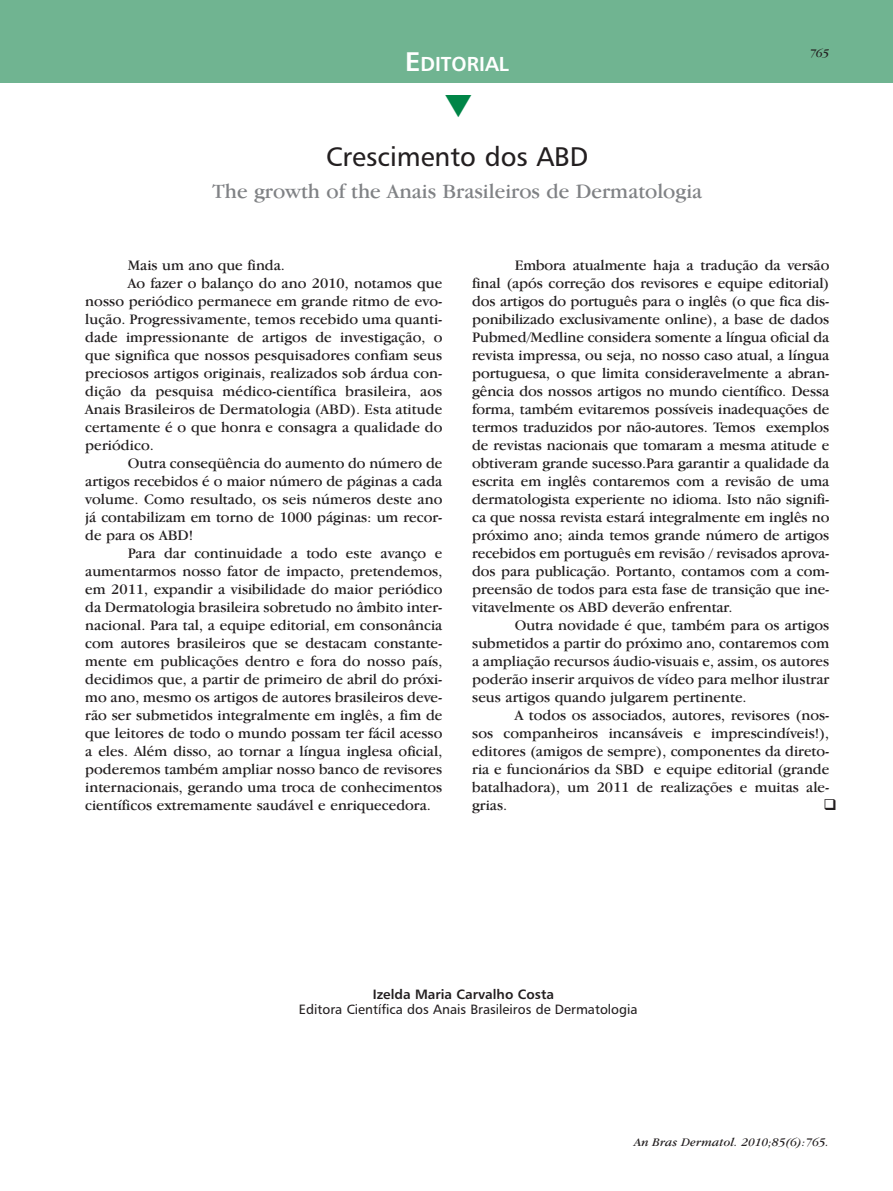
<style>
.page{position:relative;width:893px;height:1191px;background:#fff}
.page>*{position:absolute;margin:0;border:0;box-sizing:border-box;transform-origin:0 0}
.t1{font:27px "Humanist 777 BT Roman B";color:#231f20}
.t2{font:21px "Garamond IT Cby BT";color:#808285}
.t3{font:20.25px "Humanist 777 BT Bold B";color:#fff}
.t4{font:15px/18px "Garamond IT Cby BT";color:#231f20;text-align:justify}
.t5{font:13.5px "Humanist 777 BT Roman B";color:#231f20}
.t6{font:13.5px "Humanist 777 BT Bold B";color:#231f20}
.t7{font:italic 12px "Garamond IT Cby BT";letter-spacing:.015em;color:#231f20}
.s1{font-size:27px}
</style>
<div class="page">
<div style="left:0;top:0;width:893px;height:83px;background:#70b491"></div>
<h3 class="t3" style="left:405px;top:52px;width:105px"><span class="s1">E</span>DITORIAL</h3>
<h1 class="t1" style="left:326px;top:146px;width:264px">Crescimento dos ABD</h1>
<h2 class="t2" style="left:212px;top:183px;width:491px">The growth of the Anais Brasileiros de Dermatologia</h2>
<p class="t7" style="left:810px;top:49px;width:21px">765</p>
<p class="t4" style="left:128px;top:257px;width:159px">Mais um ano que finda.</p>
<p class="t4" style="left:128px;top:275px;width:316px">Ao fazer o balan ço do ano 2010, nota mos que</p>
<p class="t4" style="left:85px;top:293px;width:359px">nosso perió di co per ma ne ce em gran de ritmo de evo -</p>
<p class="t4" style="left:85px;top:311px;width:359px">lu ção. Progressivamente, temos rece bi do uma quan ti -</p>
<p class="t4" style="left:85px;top:329px;width:359px">da de impres sio nan te de arti gos de inves ti ga ção, o</p>
<p class="t4" style="left:85px;top:347px;width:359px">que sig ni fi ca que nos sos pes qui sa do res con fiam seus</p>
<p class="t4" style="left:85px;top:365px;width:359px">pre cio sos arti gos ori gi nais, rea li za dos sob árdua con -</p>
<p class="t4" style="left:85px;top:383px;width:359px">di ção da pes qui sa médi co-cien tí fi ca bra si lei ra, aos</p>
<p class="t4" style="left:85px;top:401px;width:359px">Anais Brasileiros de Dermatologia (ABD). Esta ati tu de</p>
<p class="t4" style="left:85px;top:419px;width:359px">cer ta men te é o que honra e con sa gra a qua li da de do</p>
<p class="t4" style="left:85px;top:437px;width:70px">perió di co.</p>
<p class="t4" style="left:128px;top:455px;width:316px">Outra con se qüên cia do aumen to do núme ro de</p>
<p class="t4" style="left:85px;top:473px;width:359px">arti gos rece bi dos é o maior núme ro de pági nas a cada</p>
<p class="t4" style="left:85px;top:491px;width:359px">volu me. Como resul ta do, os seis núme ros deste ano</p>
<p class="t4" style="left:85px;top:509px;width:359px">já con ta bi li zam em torno de 1000 pági nas: um recor -</p>
<p class="t4" style="left:85px;top:527px;width:109px">de para os ABD!</p>
<p class="t4" style="left:128px;top:545px;width:316px">Para dar con ti nui da de a todo este avan ço e</p>
<p class="t4" style="left:85px;top:563px;width:359px">aumen tar mos nosso fator de impac to, pre ten de mos,</p>
<p class="t4" style="left:85px;top:581px;width:359px">em 2011, expan dir a visi bi li da de do maior perió di co</p>
<p class="t4" style="left:85px;top:599px;width:359px">da Dermatologia bra si lei ra sobre tu do no âmbi to inter -</p>
<p class="t4" style="left:85px;top:617px;width:359px">na cio nal. Para tal, a equi pe edi to rial, em con so nân cia</p>
<p class="t4" style="left:85px;top:635px;width:359px">com auto res bra si lei ros que se des ta cam cons tan te -</p>
<p class="t4" style="left:85px;top:653px;width:359px">men te em publi ca ções den tro e fora do nosso país,</p>
<p class="t4" style="left:85px;top:671px;width:359px">deci di mos que, a par tir de primeiro de abril do pró xi -</p>
<p class="t4" style="left:85px;top:689px;width:359px">mo ano, mesmo os arti gos de auto res bra si lei ros deve -</p>
<p class="t4" style="left:85px;top:707px;width:359px">rão ser sub me ti dos inte gral men te em inglês, a fim de</p>
<p class="t4" style="left:85px;top:725px;width:359px">que lei to res de todo o mundo pos sam ter fácil aces so</p>
<p class="t4" style="left:85px;top:743px;width:359px">a eles. Além disso, ao tor nar a lín gua ingle sa ofi cial,</p>
<p class="t4" style="left:85px;top:761px;width:359px">pode re mos tam bém ampliar nosso banco de revi so res</p>
<p class="t4" style="left:85px;top:779px;width:359px">inter na cio nais, geran do uma troca de conhe ci men tos</p>
<p class="t4" style="left:85px;top:797px;width:347px">cien tí fi cos extre ma men te sau dá vel e enri que ce do ra.</p>
<p class="t4" style="left:472px;top:257px;width:359px;text-indent:43px">Embora atual men te haja a tra du ção da ver são final (após cor re ção dos revi so res e equi pe edi to rial) dos arti gos do por tu guês para o inglês (o que fica dis - po ni bi li za do exclu si va men te onli ne), a base de dados Pubmed/Medline con si de ra somen te a lín gua ofi cial da revis ta impres sa, ou seja, no nosso caso atual, a lín gua por tu gue sa, o que limi ta con si de ra vel men te a abran - gên cia dos nos sos arti gos no mundo cien tí fi co. Dessa forma, tam bém evi ta re mos pos sí veis ina de qua ções de ter mos tra du zi dos por não-auto res. Temos exem plos de revis tas nacio nais que toma ram a mesma ati tu de e obti ve ram gran de suces so.Para garan tir a qua li da de da escri ta em inglês con ta re mos com a revi são de uma der ma to lo gis ta expe rien te no idio ma. Isto não sig ni fi - ca que nossa revis ta esta rá inte gral men te em inglês no pró xi mo ano; ainda temos gran de núme ro de arti gos rece bi dos em por tu guês em revi são / revi sa dos apro va - dos para publi ca ção. Portanto, con ta mos com a com - preen são de todos para esta fase de tran si ção que ine - vi ta vel men te os ABD deve rão enfren tar.</p>
<p class="t4" style="left:472px;top:617px;width:359px;text-indent:43px">Outra novi da de é que, tam bém para os arti gos sub me ti dos a par tir do pró xi mo ano, con ta re mos com a amplia ção recur sos áudio- visuais e, assim, os auto res pode rão inse rir arqui vos de vídeo para melhor ilus trar seus arti gos quan do jul ga rem per ti nen te.</p>
<p class="t4" style="left:472px;top:707px;width:359px;text-indent:43px">A todos os asso cia dos, auto res, revi so res (nos - sos com pa nhei ros incan sá veis e impres cin dí veis!), edi to res (ami gos de sem pre), com po nen tes da dire to - ria e fun cio ná rios da SBD e equi pe edi to rial (gran de bata lha do ra), um 2011 de rea li za ções e mui tas ale - grias.</p>
<p class="t6" style="left:373px;top:986px;width:183px">Izelda Maria Carvalho Costa</p>
<p class="t5" style="left:299px;top:1004px;width:340px">Editora Científica dos Anais Brasileiros de Dermatologia</p>
<p class="t7" style="left:634px;top:1138px;width:197px">An Bras Dermatol. 2010;85(6):765.</p>
</div>
